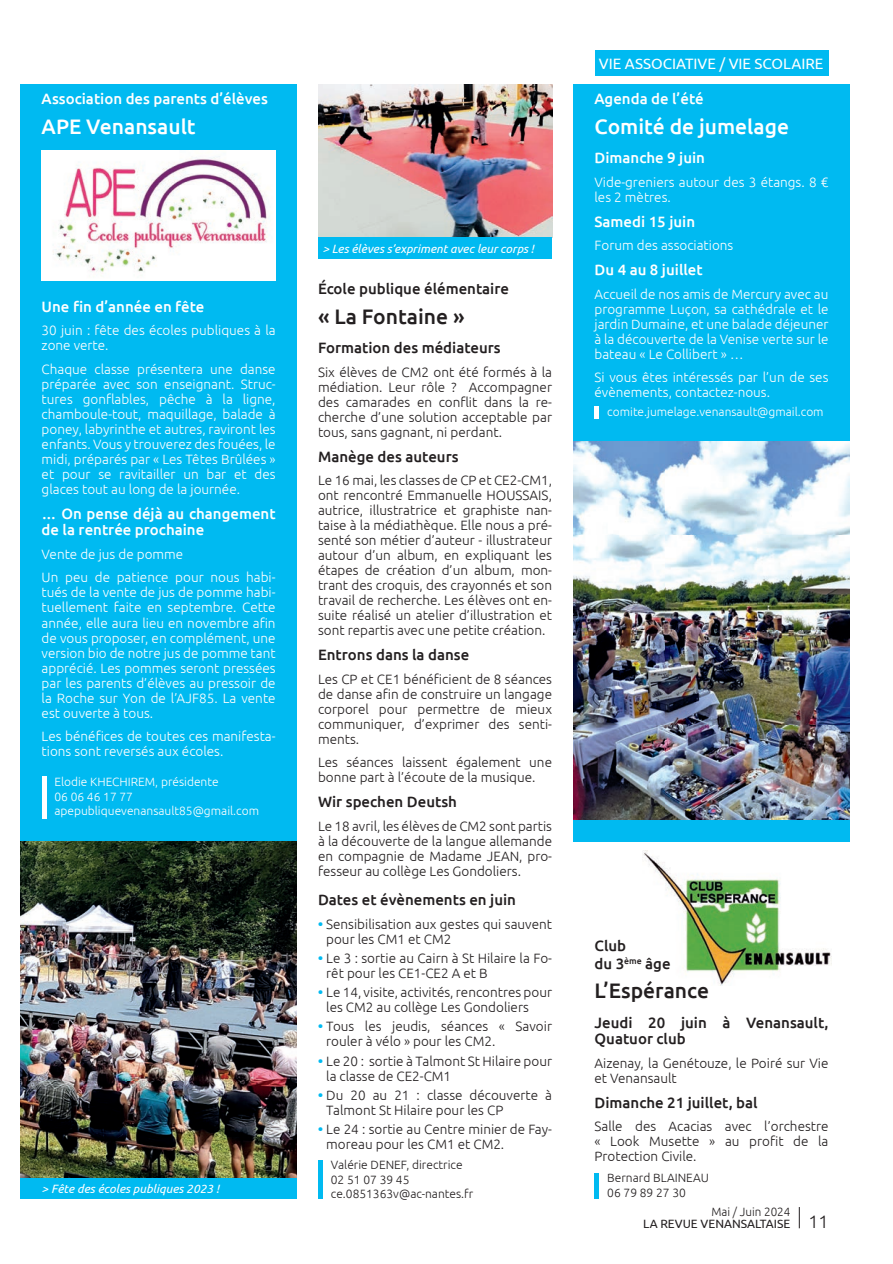
<style>
.page{position:relative;width:893px;height:1264px;background:#fff}
.page>*{position:absolute;margin:0;border:0;box-sizing:border-box;transform-origin:0 0}
.t1{font:500 21px "Ubuntu";color:#fff}
.t2{font:500 21px "Ubuntu";color:#231f20}
.t3{font:500 15px/18px "Ubuntu";color:#231f20}
.t4{font:500 15px/16.5px "Ubuntu";color:#fff}
.t5{font:15px "Ubuntu";color:#fff}
.t6{font:300 13.5px/15px "Ubuntu";color:#231f20}
.t7{font:300 13.5px/15px "Ubuntu";color:#fff}
.t8{font:300 12px/14.4px "Ubuntu";color:#fff}
.t9{font:300 12px/14.4px "Ubuntu";color:#231f20}
.t10{font:italic 12px "Ubuntu";color:#fff}
.t11{font:12px/12.8px "Ubuntu";color:#231f20}
.s1{font-weight:700;color:#00baf1}
.s2{font-weight:300}
.s3{font-weight:300;font-size:18px}
</style>
<div class="page">
<svg style="left:798px;top:1207px;width:1px;height:21px"></svg>
<div style="left:594px;top:50px;width:234px;height:26px;background:#00baf1"></div>
<div style="left:20px;top:84px;width:277px;height:1114px;background:#00baf1"></div>
<div style="left:573px;top:84px;width:276px;height:757px;background:#00baf1"></div>
<img style="left:318px;top:84px;width:234px;height:153px">
<div style="left:318px;top:237px;width:234px;height:21px;background:#00baf1"></div>
<img style="left:643px;top:851px;width:188px;height:135px">
<img style="left:20px;top:841px;width:277px;height:336px">
<img style="left:573px;top:441px;width:276px;height:379px">
<img style="left:42px;top:151px;width:233px;height:129px">
<hr style="left:43px;top:776px;width:4px;height:42px;background:#fff">
<hr style="left:594px;top:406px;width:4px;height:13px;background:#fff">
<hr style="left:318px;top:1160px;width:4px;height:38px;background:#00baf1">
<hr style="left:594px;top:1172px;width:4px;height:26px;background:#00baf1">
<p class="t4" style="left:42px;top:90px;width:228px">Association des parents d’élèves</p>
<h1 class="t1" style="left:42px;top:113px;width:155px">APE Venansault</h1>
<p class="t4" style="left:42px;top:298px;width:164px">Une fin d’année en fête</p>
<p class="t7" style="left:42px;top:323px;width:235px">30 juin : fête des écoles publiques à la zone verte.</p>
<p class="t7" style="left:42px;top:361px;width:235px;text-align:justify">Chaque classe présentera une danse préparée avec son enseignant. Struc&shy;tures gonflables, pêche à la ligne, chamboule-tout, maquillage, balade à poney, labyrinthe et autres, raviront les enfants. Vous y trouverez des fouées, le midi, préparés par « Les Têtes Brûlées » et pour se ravitailler un bar et des glaces tout au long de la journée.</p>
<p class="t4" style="left:42px;top:505px;width:235px">… On pense déjà au changement de la rentrée prochaine</p>
<p class="t7" style="left:42px;top:542px;width:235px;line-height:23.5px">Vente de jus de pomme<br>Un peu de patience pour nous habi-</p>
<p class="t7" style="left:42px;top:585px;width:235px;text-align:justify">tués de la vente de jus de pomme habi&shy;tuellement faite en septembre. Cette année, elle aura lieu en novembre afin de vous proposer, en complément, une version bio de notre jus de pomme tant apprécié. Les pommes seront pressées par les parents d’élèves au pressoir de la Roche sur Yon de l’AJF85. La vente est ouverte à tous.</p>
<p class="t7" style="left:42px;top:728px;width:235px">Les bénéfices de toutes ces manifesta&shy;tions sont reversés aux écoles.</p>
<p class="t8" style="left:54px;top:774px;width:206px">Elodie KHECHIREM, présidente<br>06 06 46 17 77 apepubliquevenansault85@gmail.com</p>
<p class="t10" style="left:42px;top:1181px;width:179px">&gt; Fête des écoles publiques 2023 !</p>
<p class="t10" style="left:322px;top:241px;width:213px">&gt; Les élèves s’expriment avec leur corps !</p>
<p class="t3" style="left:318px;top:279px;width:192px">École publique élémentaire</p>
<h1 class="t2" style="left:318px;top:303px;width:148px">« La Fontaine »</h1>
<p class="t3" style="left:318px;top:338px;width:184px">Formation des médiateurs</p>
<p class="t6" style="left:318px;top:364px;width:235px;text-align:justify">Six élèves de CM2 ont été formés à la médiation. Leur rôle ? Accompagner des camarades en conflit dans la re&shy;cherche d’une solution acceptable par tous, sans gagnant, ni perdant.</p>
<p class="t3" style="left:318px;top:447px;width:142px">Manège des auteurs</p>
<p class="t6" style="left:318px;top:472px;width:235px;text-align:justify">Le 16 mai, les classes de CP et CE2-CM1, ont rencontré Emmanuelle HOUSSAIS, autrice, illustratrice et graphiste nan&shy;taise à la médiathèque. Elle nous a pré&shy;senté son métier d’auteur - illustrateur autour d’un album, en expliquant les étapes de création d’un album, mon&shy;trant des croquis, des crayonnés et son travail de recherche. Les élèves ont en&shy;suite réalisé un atelier d’illustration et sont repartis avec une petite création.</p>
<p class="t3" style="left:318px;top:645px;width:153px">Entrons dans la danse</p>
<p class="t6" style="left:318px;top:671px;width:235px;text-align:justify">Les CP et CE1 bénéficient de 8 séances de danse afin de construire un langage corporel pour permettre de mieux communiquer, d’exprimer des senti&shy;ments.</p>
<p class="t6" style="left:318px;top:754px;width:235px">Les séances laissent également une bonne part à l’écoute de la musique.</p>
<p class="t3" style="left:318px;top:792px;width:140px">Wir spechen Deutsh</p>
<p class="t6" style="left:318px;top:818px;width:235px;text-align:justify">Le 18 avril, les élèves de CM2 sont partis à la découverte de la langue allemande en compagnie de Madame JEAN, pro&shy;fesseur au collège Les Gondoliers.</p>
<p class="t3" style="left:318px;top:890px;width:199px">Dates et évènements en juin</p>
<p class="t6" style="left:326px;top:916px;width:227px;text-indent:-8px"><span class="s1">•</span> Sensibilisation aux gestes qui sauvent pour les CM1 et CM2</p>
<p class="t6" style="left:326px;top:950px;width:227px;text-indent:-8px"><span class="s1">•</span> Le 3 : sortie au Cairn à St Hilaire la Fo&shy;rêt pour les CE1-CE2 A et B</p>
<p class="t6" style="left:326px;top:984px;width:227px;text-indent:-8px"><span class="s1">•</span> Le 14, visite, activités, rencontres pour les CM2 au collège Les Gondoliers</p>
<p class="t6" style="left:326px;top:1018px;width:227px;text-indent:-8px"><span class="s1">•</span> Tous les jeudis, séances « Savoir rouler à vélo » pour les CM2.</p>
<p class="t6" style="left:326px;top:1053px;width:227px;text-indent:-8px"><span class="s1">•</span> Le 20 : sortie à Talmont St Hilaire pour la classe de CE2-CM1</p>
<p class="t6" style="left:326px;top:1087px;width:227px;text-indent:-8px"><span class="s1">•</span> Du 20 au 21 : classe découverte à<br>Talmont St Hilaire pour les CP</p>
<p class="t6" style="left:326px;top:1121px;width:227px;text-indent:-8px"><span class="s1">•</span> Le 24 : sortie au Centre minier de Fay&shy;moreau pour les CM1 et CM2.</p>
<p class="t9" style="left:331px;top:1157px;width:144px">Valérie DENEF, directrice<br>02 51 07 39 45 ce.0851363v@ac-nantes.fr</p>
<p class="t5" style="left:599px;top:54px;width:226px">VIE ASSOCIATIVE / VIE SCOLAIRE</p>
<p class="t4" style="left:594px;top:90px;width:111px">Agenda de l’été</p>
<h1 class="t1" style="left:594px;top:113px;width:196px">Comité de jumelage</h1>
<p class="t4" style="left:594px;top:149px;width:112px">Dimanche 9 juin</p>
<p class="t7" style="left:594px;top:174px;width:235px">Vide-greniers autour des 3 étangs. 8 € les 2 mètres.</p>
<p class="t4" style="left:594px;top:213px;width:102px">Samedi 15 juin</p>
<p class="t7" style="left:594px;top:238px;width:140px">Forum des associations</p>
<p class="t4" style="left:594px;top:261px;width:110px">Du 4 au 8 juillet</p>
<p class="t7" style="left:594px;top:286px;width:235px;text-align:justify">Accueil de nos amis de Mercury avec au programme Luçon, sa cathédrale et le jardin Dumaine, et une balade déjeuner à la découverte de la Venise verte sur le bateau « Le Collibert » …</p>
<p class="t7" style="left:594px;top:370px;width:235px">Si vous êtes intéressés par l’un de ses évènements, contactez-nous.</p>
<p class="t8" style="left:607px;top:404px;width:218px">comite.jumelage.venansault@gmail.com</p>
<p class="t3" style="left:594px;top:936px;width:78px">Club<br>du 3<sup>ème</sup> âge</p>
<h1 class="t2" style="left:594px;top:977px;width:116px">L’Espérance</h1>
<p class="t3" style="left:594px;top:1013px;width:235px;line-height:16.5px">Jeudi 20 juin à Venansault,<br>Quatuor club</p>
<p class="t6" style="left:594px;top:1055px;width:235px">Aizenay, la Genétouze, le Poiré sur Vie et Venansault</p>
<p class="t3" style="left:594px;top:1093px;width:165px">Dimanche 21 juillet, bal</p>
<p class="t6" style="left:594px;top:1118px;width:235px;text-align:justify">Salle des Acacias avec l’orchestre « Look Musette » au profit de la Protection Civile.</p>
<p class="t9" style="left:607px;top:1170px;width:103px">Bernard BLAINEAU<br>06 79 89 27 30</p>
<p class="t11" style="left:643px;top:1204px;width:187px;text-indent:68px"><span class="s2">Mai / Juin 2024<br></span>LA REVUE VENANSALTAISE <span class="s3">11</span></p>
</div>
